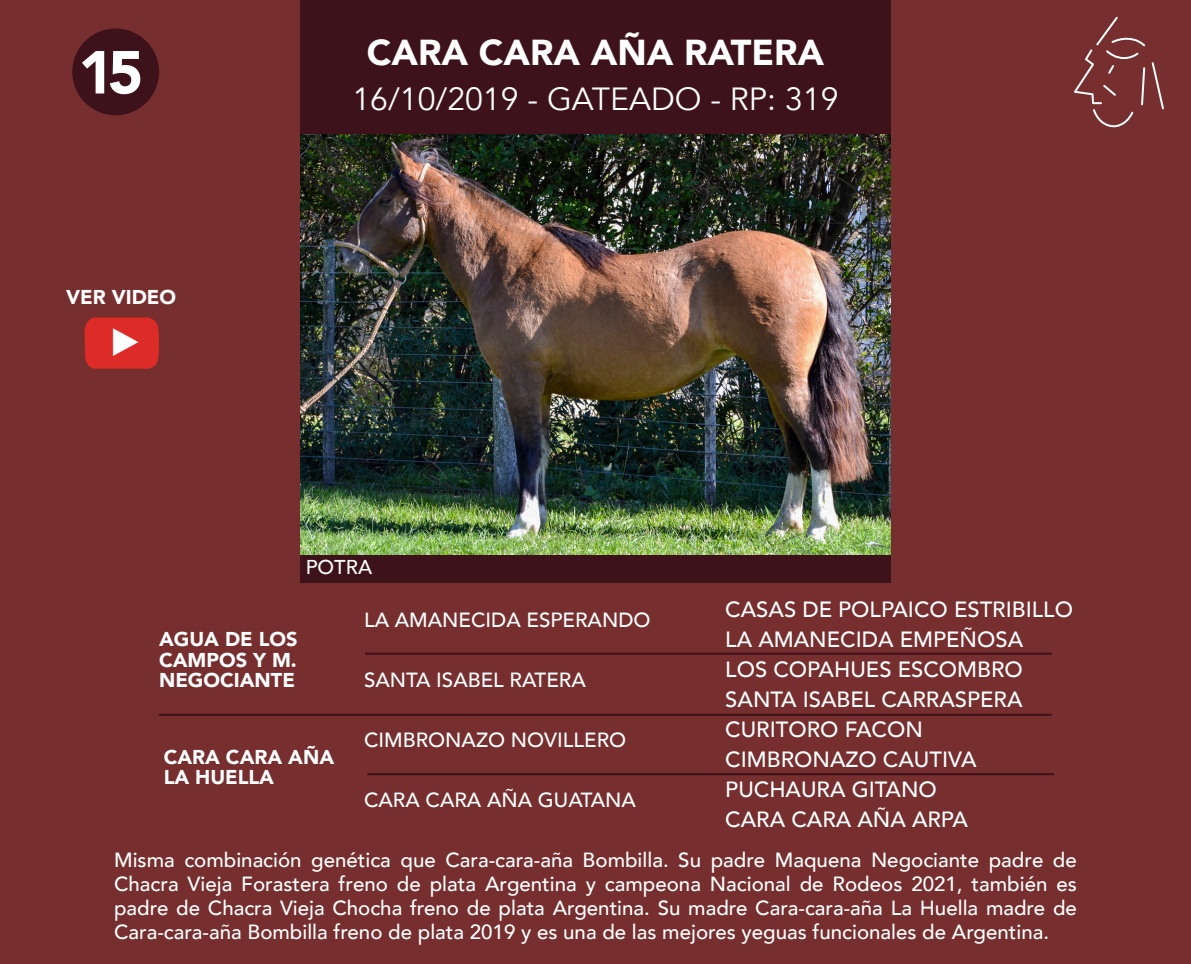
<style>
.page{position:relative;width:1191px;height:964px;background:#762e2f}
.page>*{position:absolute;margin:0;border:0;box-sizing:border-box;transform-origin:0 0}
.t1{font:900 60px "Avenir";color:#fff}
.t2{font:900 36px "Avenir";color:#fff}
.t3{font:32px "Avenir";color:#fff}
.t4{font:500 22px "Avenir";color:#fff}
.t5{font:500 20.4px/24px "Avenir";color:#fff;text-align:justify}
.t6{font:900 20px/20.4px "Avenir";color:#fff;text-align:justify}
.t7{font:500 20px "Avenir";color:#fff}
</style>
<div class="page">
<div style="left:72px;top:29px;width:87px;height:86px;background:#3d121b;border-radius:50%"></div>
<svg style="left:1074px;top:16px;width:90px;height:112px"></svg>
<img style="left:84px;top:317px;width:75px;height:52px">
<div style="left:300px;top:543px;width:590px;height:40px;background:#3d121b"></div>
<div style="left:300px;top:0;width:590px;height:135px;background:#3d121b"></div>
<img style="left:300px;top:135px;width:590px;height:419px">
<hr style="left:365px;top:653px;width:686px;height:2px;background:#3d121b">
<hr style="left:367px;top:773px;width:687px;height:2px;background:#3d121b">
<hr style="left:159px;top:714px;width:892px;height:2px;background:#3d121b">
<p class="t1" style="left:78px;top:21px;width:67px">15</p>
<p class="t6" style="left:66px;top:286px;width:111px">VER VIDEO</p>
<p class="t2" style="left:367px;top:21px;width:459px">CARA CARA AÑA RATERA</p>
<p class="t3" style="left:352px;top:80px;width:487px">16/10/2019 - GATEADO - RP: 319</p>
<p class="t7" style="left:306px;top:550px;width:68px">POTRA</p>
<p class="t6" style="left:159px;top:628px;width:140px">AGUA DE LOS CAMPOS Y M.<br>NEGOCIANTE</p>
<p class="t6" style="left:164px;top:746px;width:172px">CARA CARA AÑA<br>LA HUELLA</p>
<p class="t5" style="left:364px;top:607px;width:288px">LA AMANECIDA ESPERANDO</p>
<p class="t5" style="left:364px;top:667px;width:223px">SANTA ISABEL RATERA</p>
<p class="t5" style="left:364px;top:727px;width:264px">CIMBRONAZO NOVILLERO</p>
<p class="t5" style="left:364px;top:787px;width:273px">CARA CARA AÑA GUATANA</p>
<p class="t4" style="left:725px;top:590px;width:349px">CASAS DE POLPAICO ESTRIBILLO</p>
<p class="t4" style="left:725px;top:620px;width:299px">LA AMANECIDA EMPEÑOSA</p>
<p class="t4" style="left:725px;top:650px;width:299px">LOS COPAHUES ESCOMBRO</p>
<p class="t4" style="left:725px;top:680px;width:299px">SANTA ISABEL CARRASPERA</p>
<p class="t4" style="left:725px;top:710px;width:199px">CURITORO FACON</p>
<p class="t4" style="left:725px;top:740px;width:253px">CIMBRONAZO CAUTIVA</p>
<p class="t4" style="left:725px;top:770px;width:213px">PUCHAURA GITANO</p>
<p class="t4" style="left:725px;top:800px;width:244px">CARA CARA AÑA ARPA</p>
<p class="t5" style="left:114px;top:847px;width:964px">Misma combinación genética que Cara-cara-aña Bombilla. Su padre Maquena Negociante padre de Chacra Vieja Forastera freno de plata Argentina y campeona Nacional de Rodeos 2021, también es padre de Chacra Vieja Chocha freno de plata Argentina. Su madre Cara-cara-aña La Huella madre de Cara-cara-aña Bombilla freno de plata 2019 y es una de las mejores yeguas funcionales de Argentina.</p>
</div>
